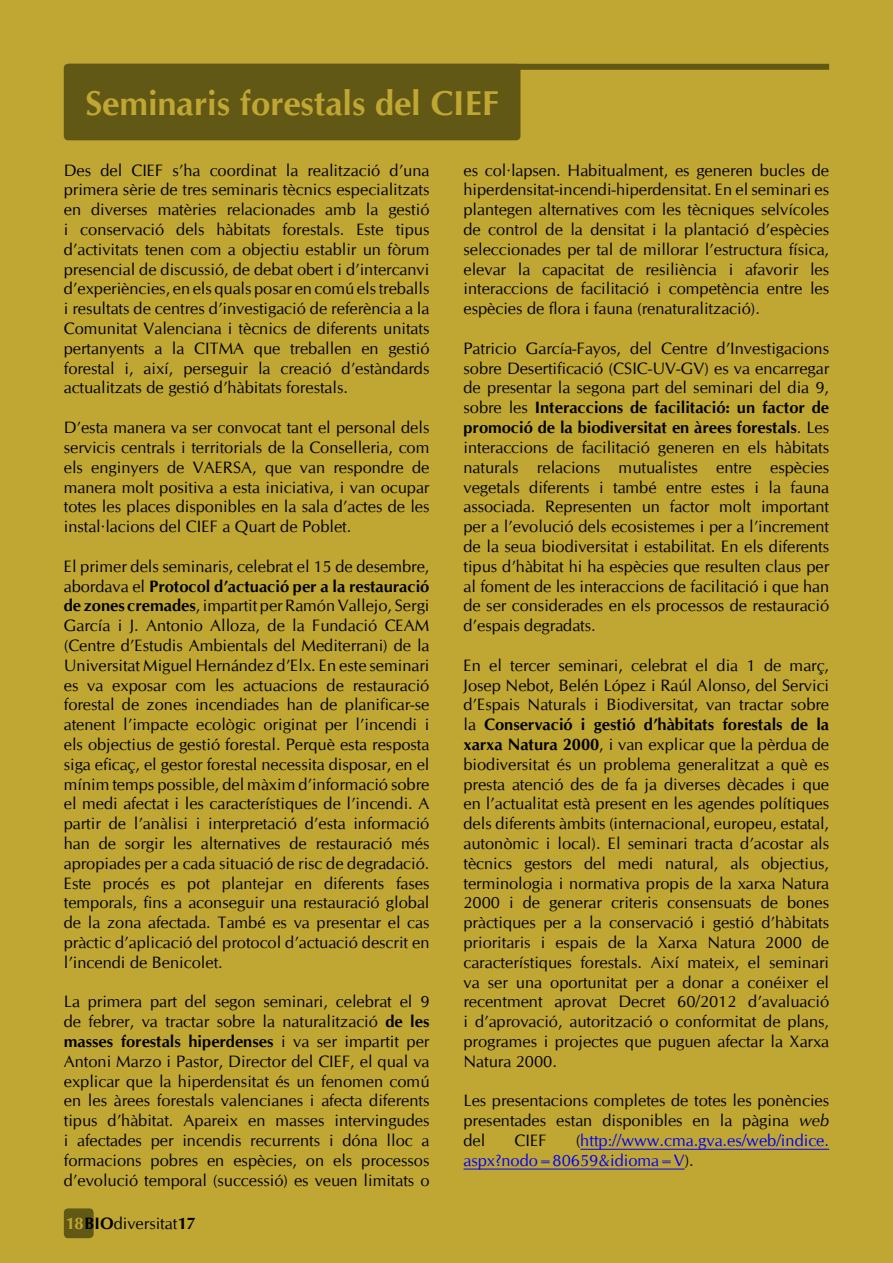
<style>
.page{position:relative;width:893px;height:1263px;background:#c0a733}
.page>*{position:absolute;margin:0;border:0;box-sizing:border-box;transform-origin:0 0}
.t1{font:700 34.5px "CG Omega";color:#c0a733}
.t2{font:16.5px/19.8px "CG Omega";color:#000;text-align:justify}
.t3{font:16.5px/19.8px "CG Omega";color:#00f}
.s1{font-weight:700}
.s2{font-weight:700;color:#c0a733}
.s3{font-style:italic}
.s4{color:#000}
</style>
<div class="page">
<hr style="left:580px;top:1149px;width:249px;height:1px;background:#00f">
<hr style="left:463px;top:1168px;width:222px;height:1px;background:#00f">
<div style="left:64px;top:64px;width:456px;height:76px;background:#625815;border-radius:4px"></div>
<div style="left:64px;top:1208px;width:30px;height:30px;background:#625815;border-radius:4px"></div>
<div style="left:68px;top:64px;width:761px;height:6px;background:#625815"></div>
<h1 class="t1" style="left:85px;top:81px;width:415px">Seminaris forestals del CIEF</h1>
<p class="t2" style="left:64px;top:160px;width:367px">Des del CIEF s’ha coordinat la realització d’una primera sèrie de tres seminaris tècnics especialitzats en diverses matèries relacionades amb la gestió i conservació dels hàbitats forestals. Este tipus d’activitats tenen com a objectiu establir un fòrum presencial de discussió, de debat obert i d’intercanvi d’experiències, en els quals posar en comú els treballs i resultats de centres d’investigació de referència a la Comunitat Valenciana i tècnics de diferents unitats pertanyents a la CITMA que treballen en gestió forestal i, així, perseguir la creació d’estàndards actualitzats de gestió d’hàbitats forestals.</p>
<p class="t2" style="left:64px;top:418px;width:367px">D’esta manera va ser convocat tant el personal dels servicis centrals i territorials de la Conselleria, com els enginyers de VAERSA, que van respondre de manera molt positiva a esta iniciativa, i van ocupar totes les places disponibles en la sala d’actes de les instal·lacions del CIEF a Quart de Poblet.</p>
<p class="t2" style="left:64px;top:556px;width:367px">El primer dels seminaris, celebrat el 15 de desembre, abordava el <span class="s1">Protocol d’actuació per a la restauració de zones cremades</span>, impartit per Ramón Vallejo, Sergi García i J. Antonio Alloza, de la Fundació CEAM (Centre d’Estudis Ambientals del Mediterrani) de la Universitat Miguel Hernández d’Elx. En este seminari es va exposar com les actuacions de restauració forestal de zones incendiades han de planificar-se atenent l’impacte ecològic originat per l’incendi i els objectius de gestió forestal. Perquè esta resposta siga eficaç, el gestor forestal necessita disposar, en el mínim temps possible, del màxim d’informació sobre el medi afectat i les característiques de l’incendi. A partir de l’anàlisi i interpretació d’esta informació han de sorgir les alternatives de restauració més apropiades per a cada situació de risc de degradació.<br>Este procés es pot plantejar en diferents fases temporals, fins a aconseguir una restauració global de la zona afectada. També es va presentar el cas pràctic d’aplicació del protocol d’actuació descrit en l’incendi de Benicolet.</p>
<p class="t2" style="left:64px;top:992px;width:367px">La primera part del segon seminari, celebrat el 9 de febrer, va tractar sobre la naturalització <span class="s1">de les masses forestals hiperdenses</span> i va ser impartit per Antoni Marzo i Pastor, Director del CIEF, el qual va explicar que la hiperdensitat és un fenomen comú en les àrees forestals valencianes i afecta diferents tipus d’hàbitat. Apareix en masses intervingudes i afectades per incendis recurrents i dóna lloc a formacions pobres en espècies, on els processos d’evolució temporal (successió) es veuen limitats o</p>
<p class="t2" style="left:65px;top:1213px;width:132px"><span class="s2">18</span><span class="s1">BIO</span>diversitat<span class="s1">17</span></p>
<p class="t2" style="left:463px;top:160px;width:367px">es col·lapsen. Habitualment, es generen bucles de hiperdensitat-incendi-hiperdensitat. En el seminari es plantegen alternatives com les tècniques selvícoles de control de la densitat i la plantació d’espècies seleccionades per tal de millorar l’estructura física, elevar la capacitat de resiliència i afavorir les interaccions de facilitació i competència entre les espècies de flora i fauna (renaturalització).</p>
<p class="t2" style="left:463px;top:338px;width:367px">Patricio García-Fayos, del Centre d’Investigacions sobre Desertificació (CSIC-UV-GV) es va encarregar de presentar la segona part del seminari del dia 9, sobre les <span class="s1">Interaccions de facilitació: un factor de promoció de la biodiversitat en àrees forestals</span>. Les interaccions de facilitació generen en els hàbitats naturals relacions mutualistes entre espècies vegetals diferents i també entre estes i la fauna associada. Representen un factor molt important per a l’evolució dels ecosistemes i per a l’increment de la seua biodiversitat i estabilitat. En els diferents tipus d’hàbitat hi ha espècies que resulten claus per al foment de les interaccions de facilitació i que han de ser considerades en els processos de restauració d’espais degradats.</p>
<p class="t2" style="left:463px;top:655px;width:367px">En el tercer seminari, celebrat el dia 1 de març, Josep Nebot, Belén López i Raúl Alonso, del Servici d’Espais Naturals i Biodiversitat, van tractar sobre la <span class="s1">Conservació i gestió d’hàbitats forestals de la xarxa Natura 2000</span>, i van explicar que la pèrdua de biodiversitat és un problema generalitzat a què es presta atenció des de fa ja diverses dècades i que en l’actualitat està present en les agendes polítiques dels diferents àmbits (internacional, europeu, estatal, autonòmic i local). El seminari tracta d’acostar als tècnics gestors del medi natural, als objectius, terminologia i normativa propis de la xarxa Natura 2000 i de generar criteris consensuats de bones pràctiques per a la conservació i gestió d’hàbitats prioritaris i espais de la Xarxa Natura 2000 de característiques forestals. Així mateix, el seminari va ser una oportunitat per a donar a conéixer el recentment aprovat Decret 60/2012 d’avaluació i d’aprovació, autorització o conformitat de plans, programes i projectes que puguen afectar la Xarxa Natura 2000.</p>
<p class="t2" style="left:463px;top:1091px;width:367px">Les presentacions completes de totes les ponències presentades estan disponibles en la pàgina <span class="s3">web </span>del</p>
<p class="t3" style="left:463px;top:1130px;width:367px;text-indent:112px"><span class="s4">(</span>http://www.cma.gva.es/web/indice. aspx?nodo=80659&amp;idioma=V<span class="s4">).</span></p>
<p class="t2" style="left:515px;top:1130px;width:33px">CIEF</p>
</div>
